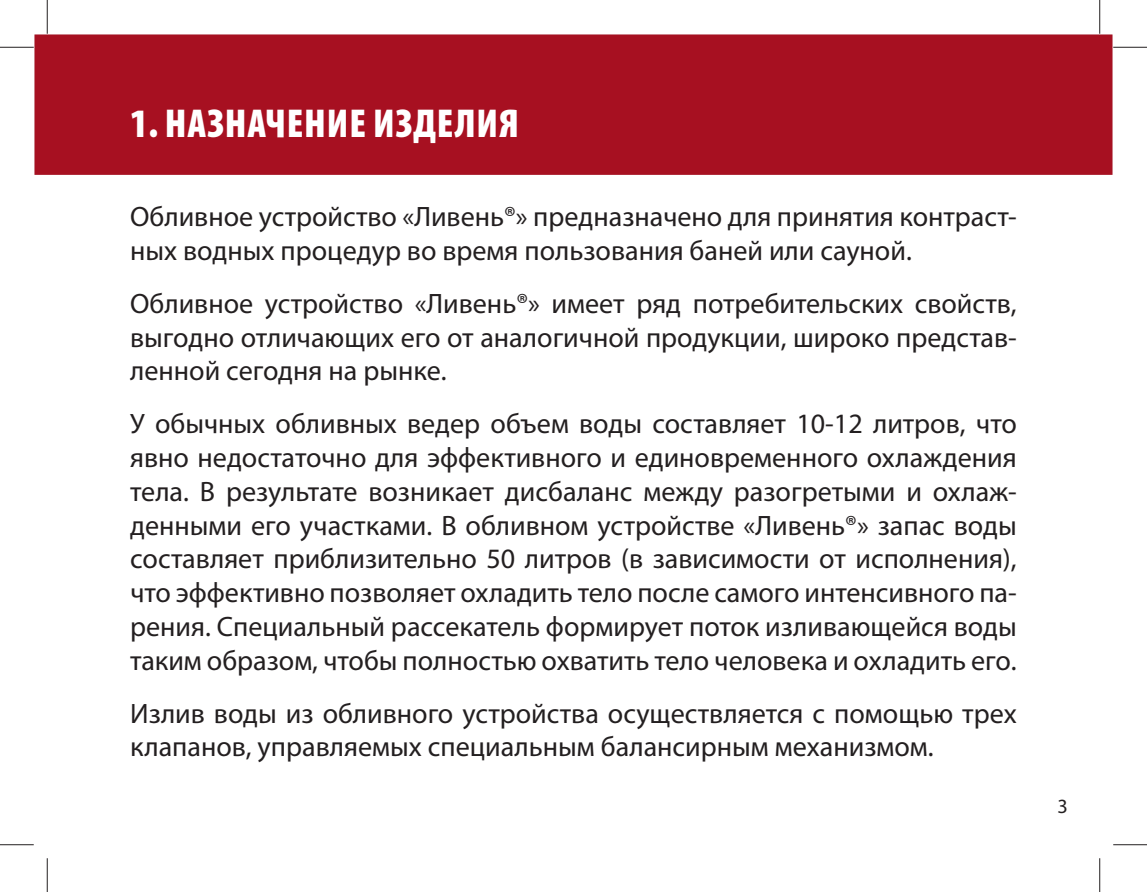
<style>
.page{position:relative;width:1147px;height:892px;background:#fff}
.page>*{position:absolute;margin:0;border:0;box-sizing:border-box;transform-origin:0 0}
.t1{font:900 condensed 40.5px "Myriad Pro";letter-spacing:.02em;color:#fff}
.t2{font:28.12px/33.8px "Myriad Pro";color:#231f20}
.t3{font:20.25px "Myriad Pro";color:#231f20}
</style>
<div class="page">
<div style="left:36px;top:36px;width:1075px;height:138px;background:#a71021"></div>
<div style="left:34px;top:34px;width:1078px;height:141px;border:2px solid #a71021"></div>
<hr style="left:0;top:47px;width:34px;height:1px;background:#231f20">
<hr style="left:1113px;top:47px;width:34px;height:1px;background:#231f20">
<hr style="left:0;top:844px;width:34px;height:1px;background:#231f20">
<hr style="left:1113px;top:844px;width:34px;height:1px;background:#231f20">
<hr style="left:47px;top:0;width:1px;height:34px;background:#231f20">
<hr style="left:47px;top:858px;width:1px;height:34px;background:#231f20">
<hr style="left:1099px;top:0;width:1px;height:34px;background:#231f20">
<hr style="left:1099px;top:858px;width:1px;height:34px;background:#231f20">
<h1 class="t1" style="left:130px;top:109px;width:390px">1. НАЗНАЧЕНИЕ ИЗДЕЛИЯ</h1>
<p class="t2" style="left:130px;top:202px;width:888px">Обливное устройство «Ливень®» предназначено для принятия контраст&shy;ных водных процедур во время пользования баней или сауной.</p>
<p class="t2" style="left:130px;top:289px;width:888px;text-align:justify">Обливное устройство «Ливень®» имеет ряд потребительских свойств, выгодно отличающих его от аналогичной продукции, широко представ&shy;ленной сегодня на рынке.</p>
<p class="t2" style="left:130px;top:409px;width:888px;text-align:justify">У обычных обливных ведер объем воды составляет 10-12 литров, что явно недостаточно для эффективного и единовременного охлаждения тела. В результате возникает дисбаланс между разогретыми и охлаж&shy;денными его участками. В обливном устройстве «Ливень®» запас воды составляет приблизительно 50 литров (в зависимости от исполнения), что эффективно позволяет охладить тело после самого интенсивного па&shy;рения. Специальный рассекатель формирует поток изливающейся воды таким образом, чтобы полностью охватить тело человека и охладить его.</p>
<p class="t2" style="left:130px;top:698px;width:888px">Излив воды из обливного устройства осуществляется с помощью трех клапанов, управляемых специальным балансирным механизмом.</p>
<p class="t3" style="left:1057px;top:798px;width:12px">3</p>
</div>
